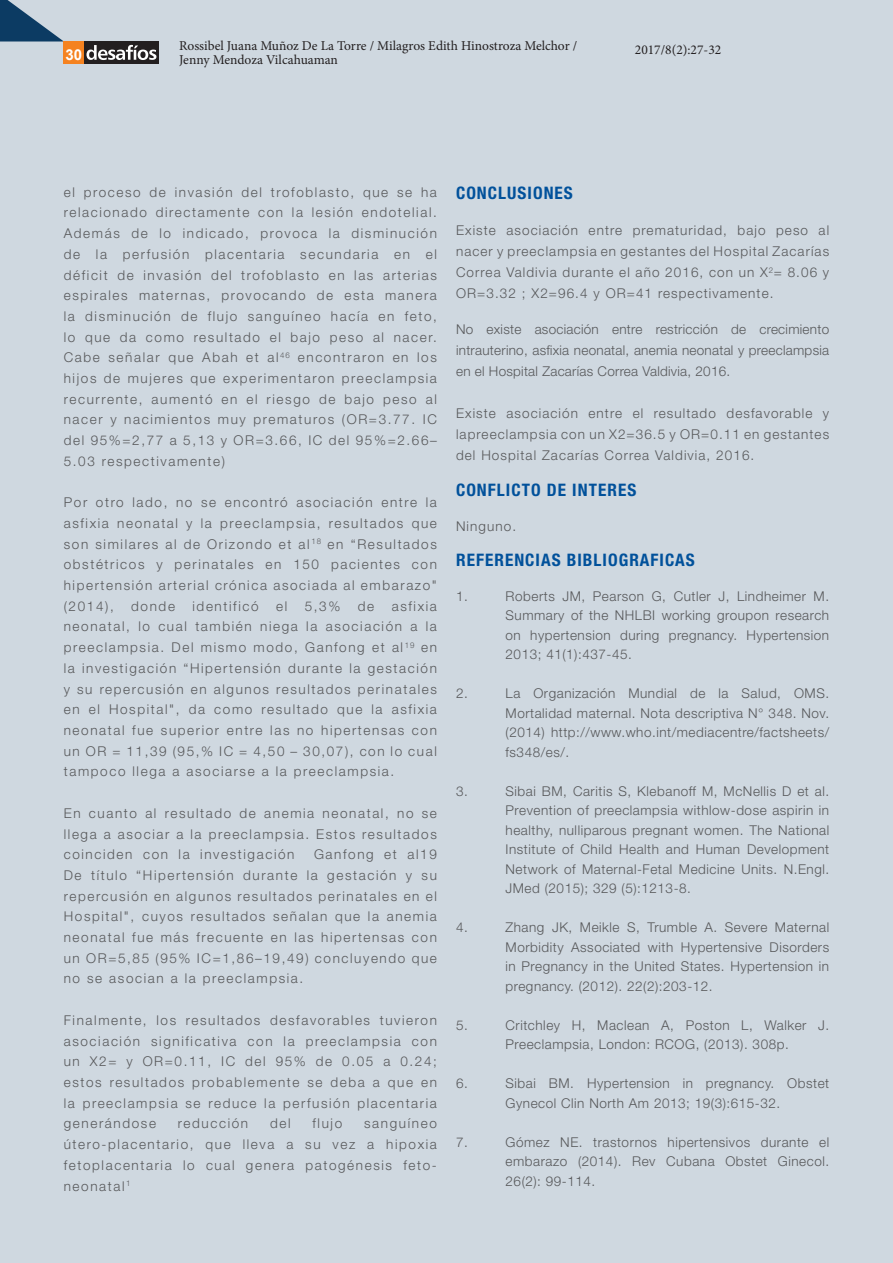
<style>
.page{position:relative;width:893px;height:1263px;background:#cfd8e0}
.page>*{position:absolute;margin:0;border:0;box-sizing:border-box;transform-origin:0 0}
.t1{font:700 condensed 17.25px "Helvetica Neue LT Std";letter-spacing:.06em;color:#01519b}
.t2{font:700 15px "Arial";color:#fff}
.t3{font:300 13.5px/20.7px "Helvetica Neue LT Std";letter-spacing:.08em;color:#57585a;text-align:justify}
.t4{font:300 13.5px/19.5px "Helvetica Neue LT Std";letter-spacing:.04em;color:#57585a}
.t5{font:13.5px/13.2px "Minion Pro";letter-spacing:-.005em;color:#231f20}
.t6{font:300 13.5px "Helvetica Neue LT Std";letter-spacing:.12em;color:#57585a}
</style>
<div class="page">
<svg style="left:0;top:0;width:63px;height:41px"></svg>
<div style="left:84px;top:41px;width:74px;height:23px;background:#231f20"></div>
<div style="left:64px;top:41px;width:20px;height:23px;background:#f58220"></div>
<svg style="left:86px;top:45px;width:70px;height:15px"></svg>
<p class="t2" style="left:65px;top:45px;width:18px">30</p>
<p class="t5" style="left:179px;top:40px;width:400px">Rossibel Juana Muñoz De La Torre / Milagros Edith Hinostroza Melchor /<br>Jenny Mendoza Vilcahuaman</p>
<p class="t5" style="left:635px;top:43px;width:88px">2017/8(2):27-32</p>
<p class="t3" style="left:64px;top:181px;width:375px">el proceso de invasión del trofoblasto, que se ha relacionado directamente con la lesión endotelial.<br>Además de lo indicado, provoca la disminución de la perfusión placentaria secundaria en el déficit de invasión del trofoblasto en las arterias espirales maternas, provocando de esta manera la disminución de flujo sanguíneo hacía en feto, lo que da como resultado el bajo peso al nacer.<br>Cabe señalar que Abah et al<sup>46</sup> encontraron en los hijos de mujeres que experimentaron preeclampsia recurrente, aumentó en el riesgo de bajo peso al nacer y nacimientos muy prematuros (OR=3.77. IC del 95%=2,77 a 5,13 y OR=3.66, IC del 95%=2.66– 5.03 respectivamente)</p>
<p class="t3" style="left:64px;top:492px;width:375px">Por otro lado, no se encontró asociación entre la asfixia neonatal y la preeclampsia, resultados que son similares al de Orizondo et al<sup>18</sup> en “Resultados obstétricos y perinatales en 150 pacientes con hipertensión arterial crónica asociada al embarazo" (2014),</p>
<p class="t3" style="left:131px;top:595px;width:45px">donde</p>
<p class="t6" style="left:193px;top:598px;width:68px">identificó</p>
<p class="t3" style="left:276px;top:595px;width:13px">el</p>
<p class="t3" style="left:305px;top:595px;width:37px">5,3%</p>
<p class="t3" style="left:358px;top:595px;width:18px">de</p>
<p class="t3" style="left:64px;top:595px;width:375px;text-indent:328px">asfixia neonatal, lo cual también niega la asociación a la preeclampsia. Del mismo modo, Ganfong et al<sup>19</sup> en la investigación “Hipertensión durante la gestación y su repercusión en algunos resultados perinatales en el Hospital", da como resultado que la asfixia neonatal fue superior entre las no hipertensas con un OR = 11,39 (95,% IC = 4,50 – 30,07), con lo cual tampoco llega a asociarse a la preeclampsia.</p>
<p class="t3" style="left:64px;top:802px;width:375px">En cuanto al resultado de anemia neonatal, no se llega a asociar a la preeclampsia. Estos resultados coinciden con la investigación</p>
<p class="t3" style="left:64px;top:844px;width:375px;text-indent:250px">Ganfong et al19<br>De título “Hipertensión durante la gestación y su repercusión en algunos resultados perinatales en el Hospital", cuyos resultados señalan que la anemia neonatal fue más frecuente en las hipertensas con un OR=5,85 (95% IC=1,86–19,49) concluyendo que no se asocian a la preeclampsia.</p>
<p class="t3" style="left:64px;top:1009px;width:375px">Finalmente, los resultados desfavorables tuvieron asociación significativa con la preeclampsia con un X2= y OR=0.11, IC del 95% de 0.05 a 0.24; estos resultados probablemente se deba a que en la preeclampsia se reduce la perfusión placentaria generándose</p>
<p class="t3" style="left:64px;top:1113px;width:375px;text-indent:300px">sanguíneo útero-placentario, que lleva a su vez a hipoxia fetoplacentaria lo cual genera patogénesis feto&shy;neonatal<sup>1</sup></p>
<p class="t6" style="left:178px;top:1115px;width:72px">reducción</p>
<p class="t3" style="left:270px;top:1113px;width:22px">del</p>
<p class="t3" style="left:313px;top:1113px;width:31px">flujo</p>
<p class="t1" style="left:456px;top:183px;width:118px">CONCLUSIONES</p>
<p class="t3" style="left:456px;top:220px;width:375px">Existe asociación entre prematuridad, bajo peso al nacer y preeclampsia en gestantes del Hospital Zacarías Correa Valdivia durante el año 2016, con un X<sup>2</sup>= 8.06 y OR=3.32 ; X2=96.4 y OR=41 respectivamente.</p>
<p class="t3" style="left:456px;top:319px;width:375px">No existe asociación entre restricción de crecimiento intrauterino, asfixia neonatal, anemia neonatal y preeclampsia en el Hospital Zacarías Correa Valdivia, 2016.</p>
<p class="t3" style="left:456px;top:403px;width:375px">Existe asociación entre el resultado desfavorable y lapreeclampsia con un X2=36.5 y OR=0.11 en gestantes del Hospital Zacarías Correa Valdivia, 2016.</p>
<p class="t1" style="left:456px;top:479px;width:182px">CONFLICTO DE INTERES</p>
<p class="t3" style="left:456px;top:515px;width:62px">Ninguno.</p>
<p class="t1" style="left:456px;top:550px;width:240px">REFERENCIAS BIBLIOGRAFICAS</p>
<p class="t3" style="left:456px;top:585px;width:13px">1.</p>
<p class="t3" style="left:506px;top:586px;width:325px;line-height:19.5px">Roberts JM, Pearson G, Cutler J, Lindheimer M.<br>Summary of the NHLBI working groupon research on hypertension during pregnancy. Hypertension 2013; 41(1):437-45.</p>
<p class="t3" style="left:456px;top:683px;width:13px">2.</p>
<p class="t3" style="left:506px;top:683px;width:325px;line-height:19.5px">La Organización Mundial de la Salud, OMS.<br>Mortalidad maternal. Nota descriptiva N° 348. Nov. (2014) http://www.who.int/mediacentre/factsheets/ fs348/es/.</p>
<p class="t3" style="left:456px;top:780px;width:13px">3.</p>
<p class="t3" style="left:506px;top:781px;width:325px;line-height:19.5px">Sibai BM, Caritis S, Klebanoff M, McNellis D et al.<br>Prevention of preeclampsia withlow-dose aspirin in healthy, nulliparous pregnant women. The National Institute of Child Health and Human Development Network of Maternal-Fetal Medicine Units. N.Engl.<br>JMed (2015); 329 (5):1213-8.</p>
<p class="t3" style="left:456px;top:917px;width:13px">4.</p>
<p class="t3" style="left:506px;top:917px;width:325px;line-height:19.5px">Zhang JK, Meikle S, Trumble A. Severe Maternal Morbidity Associated with Hypertensive Disorders in Pregnancy in the United States. Hypertension in pregnancy. (2012). 22(2):203-12.</p>
<p class="t3" style="left:456px;top:1014px;width:13px">5.</p>
<p class="t4" style="left:506px;top:1015px;width:325px">Critchley H, Maclean A, Poston L, Walker J.<br>Preeclampsia, London: RCOG, (2013). 308p.</p>
<p class="t3" style="left:456px;top:1073px;width:13px">6.</p>
<p class="t4" style="left:506px;top:1073px;width:325px">Sibai BM. Hypertension in pregnancy. Obstet<br>Gynecol Clin North Am 2013; 19(3):615-32.</p>
<p class="t3" style="left:456px;top:1131px;width:13px">7.</p>
<p class="t3" style="left:506px;top:1132px;width:325px;line-height:19.5px">Gómez NE. trastornos hipertensivos durante el embarazo (2014). Rev Cubana Obstet Ginecol.<br>26(2): 99-114.</p>
</div>
